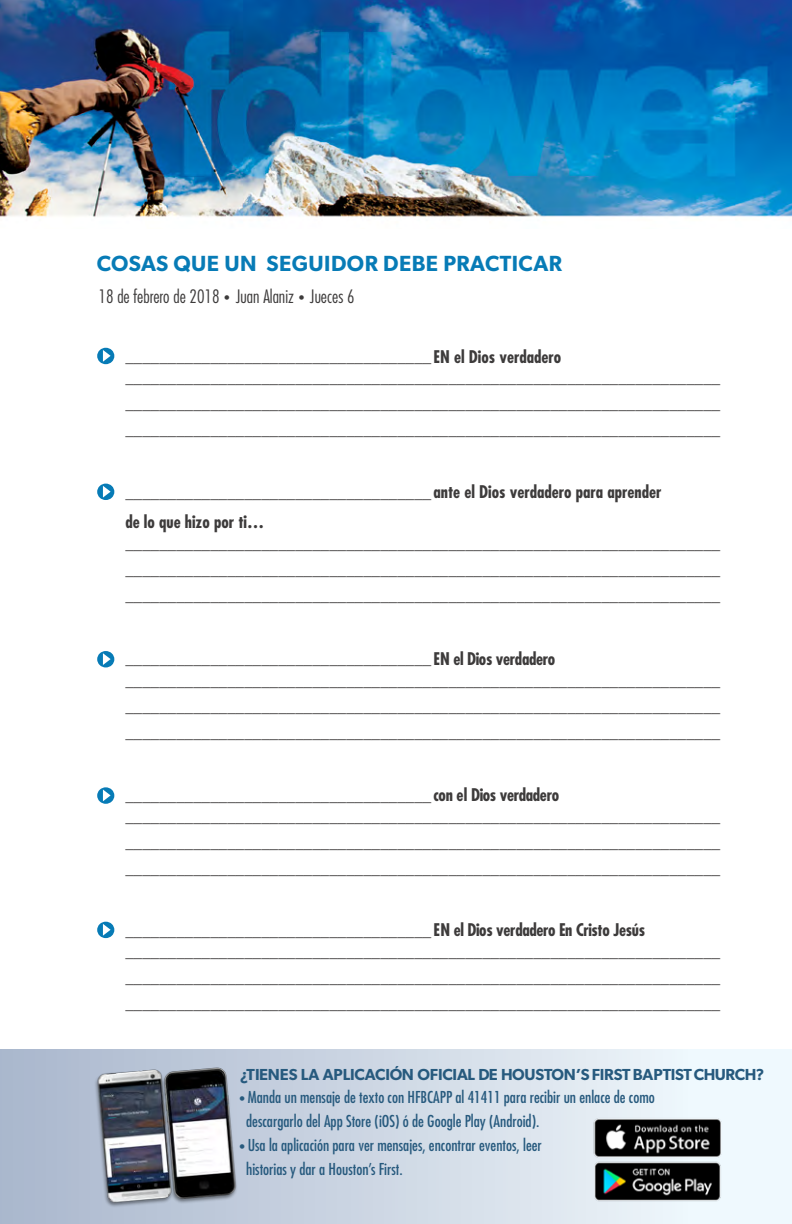
<style>
.page{position:relative;width:792px;height:1224px;background:#fff}
.page>*{position:absolute;margin:0;border:0;box-sizing:border-box;transform-origin:0 0}
.t1{font:600 22px "Gibson";letter-spacing:.02em;color:#077bb6}
.t2{font:300 condensed 18px "Futura";color:#3d3b3b}
.t3{font:700 condensed 17px/26px "Futura";color:#3d3b3b}
.t4{font:700 condensed 17px/21px "Futura";letter-spacing:-.02em;color:#3d3b3b}
.t5{font:condensed 16px/24px "Futura";color:#275a7e}
.t6{font:600 16px "Gibson";letter-spacing:-.02em;color:#275a7e}
.s1{font-size:12px}
</style>
<div class="page">
<svg style="left:97px;top:348px;width:17px;height:16px"></svg>
<svg style="left:97px;top:484px;width:17px;height:16px"></svg>
<svg style="left:97px;top:651px;width:17px;height:16px"></svg>
<svg style="left:97px;top:787px;width:17px;height:17px"></svg>
<svg style="left:97px;top:922px;width:17px;height:16px"></svg>
<img style="left:0;top:0;width:792px;height:217px">
<div style="left:0;top:1049px;width:792px;height:175px;background:linear-gradient(to right,#aab6cc,#f6feff)"></div>
<img style="left:86px;top:1049px;width:160px;height:171px">
<img style="left:590px;top:1115px;width:132px;height:45px">
<img style="left:594px;top:1158px;width:133px;height:46px">
<p class="t1" style="left:97px;top:250px;width:467px">COSAS QUE UN SEGUIDOR DEBE PRACTICAR</p>
<p class="t2" style="left:99px;top:285px;width:257px">18 de febrero de 2018 <span class="s1">•</span> Juan Alaniz <span class="s1">•</span> Jueces 6</p>
<p class="t3" style="left:125px;top:345px;width:597px;line-height:21px">____________________________________EN el Dios verdadero ______________________________________________________________________</p>
<p class="t3" style="left:125px;top:390px;width:597px">______________________________________________________________________ ______________________________________________________________________</p>
<p class="t3" style="left:125px;top:476px;width:538px;line-height:30px">____________________________________ante el Dios verdadero para aprender de lo que hizo por ti…</p>
<p class="t3" style="left:125px;top:529px;width:597px;text-align:justify">______________________________________________________________________ ______________________________________________________________________ ______________________________________________________________________</p>
<p class="t4" style="left:125px;top:647px;width:597px;line-height:22px">____________________________________EN el Dios verdadero ______________________________________________________________________</p>
<p class="t3" style="left:125px;top:693px;width:597px">______________________________________________________________________ ______________________________________________________________________</p>
<p class="t4" style="left:125px;top:785px;width:597px">____________________________________con el Dios verdadero ______________________________________________________________________</p>
<p class="t3" style="left:125px;top:829px;width:597px">______________________________________________________________________ ______________________________________________________________________</p>
<p class="t4" style="left:125px;top:919px;width:597px">____________________________________EN el Dios verdadero En Cristo Jesús ______________________________________________________________________</p>
<p class="t3" style="left:125px;top:963px;width:597px">______________________________________________________________________ ______________________________________________________________________</p>
<p class="t6" style="left:240px;top:1065px;width:526px">¿TIENES LA APLICACIÓN OFICIAL DE HOUSTON’S FIRST BAPTIST CHURCH?</p>
<p class="t5" style="left:246px;top:1085px;width:410px;text-indent:-7px"><span class="s1">•</span> Manda un mensaje de texto con HFBCAPP al 41411 para recibir un enlace de como descargarlo del App Store (iOS) ó de Google Play (Android).</p>
<p class="t5" style="left:246px;top:1133px;width:297px;text-indent:-7px"><span class="s1">•</span> Usa la aplicación para ver mensajes, encontrar eventos, leer historias y dar a Houston’s First.</p>
</div>
